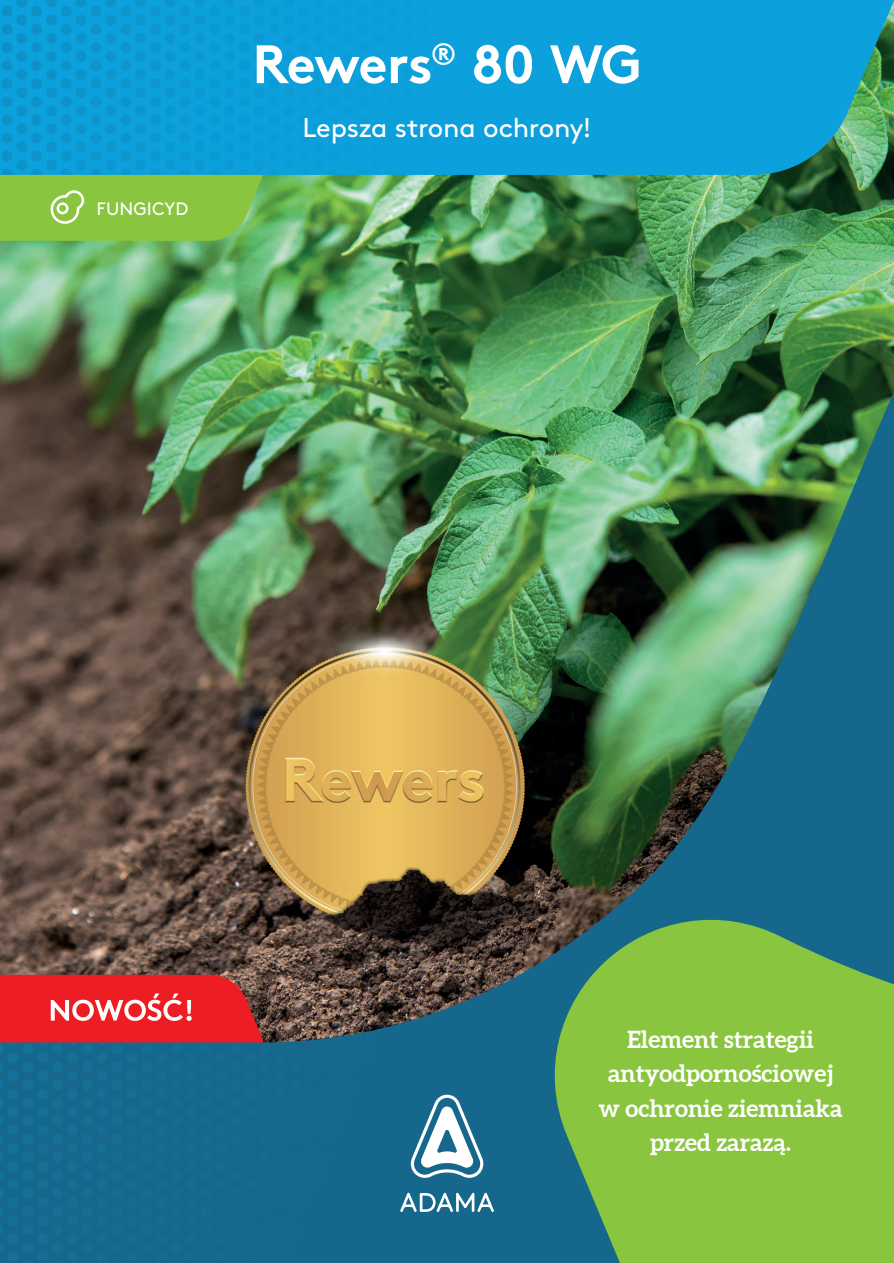
<style>
.page{position:relative;width:894px;height:1263px;background:#fff}
.page>*{position:absolute;margin:0;border:0;box-sizing:border-box;transform-origin:0 0}
.t1{font:700 54px "Brown Pro";letter-spacing:-.03em;color:#fff}
.t2{font:27px "Brown Pro";letter-spacing:-.01em;color:#fff}
.t3{font:700 24px/34.5px "Aleo";color:#fff;text-align:center}
.t4{font:18px "Brown Pro";letter-spacing:.01em;color:#fff}
</style>
<div class="page">
<img style="left:0;top:175px;width:893px;height:171px">
<img style="left:0;top:346px;width:893px;height:917px">
<svg style="left:540px;top:905px;width:353px;height:358px;background:#74b24c"></svg>
<svg style="left:0;top:0;width:893px;height:175px;background:#0e9ed5"></svg>
<svg style="left:0;top:173px;width:264px;height:68px;background:#85c449"></svg>
<svg style="left:409px;top:1095px;width:75px;height:83px"></svg>
<svg style="left:400px;top:1193px;width:93px;height:19px"></svg>
<svg style="left:0;top:953px;width:567px;height:89px;background:#81474b"></svg>
<p class="t4" style="left:97px;top:195px;width:93px">FUNGICYD</p>
<h1 class="t1" style="left:252px;top:21px;width:390px">Rewers<sup>®</sup> 80 WG</h1>
<p class="t2" style="left:302px;top:107px;width:291px">Lepsza strona ochrony!</p>
<p class="t3" style="left:598px;top:1023px;width:246px">Element strategii antyodpornościowej w ochronie ziemniaka przed zarazą.</p>
</div>
